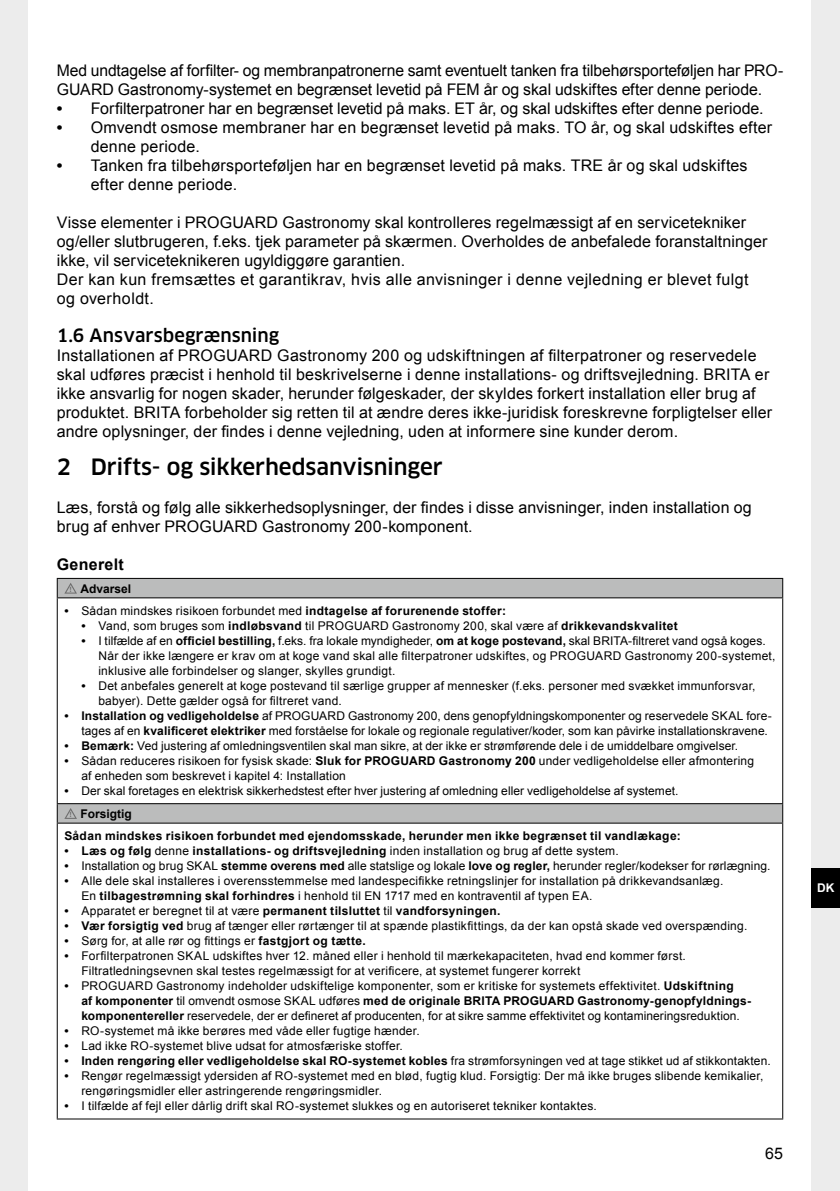
<style>
.page{position:relative;width:840px;height:1191px;background:#fff}
.page>*{position:absolute;margin:0;border:0;box-sizing:border-box;transform-origin:0 0}
.US1_-_Headline{font:500 22px "Clan Pro";letter-spacing:-.005em;color:#000}
.US3{font:500 18px "Clan Pro";letter-spacing:.005em;color:#000}
.GS{font:16px/19px "Arial";letter-spacing:.01em;color:#000}
.GS-2{font:700 16px "Arial";letter-spacing:.02em;color:#000}
.t1{font:12px/15px "Arial";letter-spacing:.02em;color:#000}
.Tabelle_fett{font:700 12px "Arial";letter-spacing:.025em;color:#000}
.Tabelle_fett-2{font:700 12px "Arial";color:#000}
.t2{font:700 12px "Arial";color:#fff}
.Tabelle_mager{font:700 7.2px "Arial";color:#6e6e6e}
.s1{font-weight:700}
.s2{font-weight:400}
</style>
<div class="page">
<div style="left:0;top:0;width:28px;height:1191px;background:#ececec"></div>
<div style="left:811px;top:0;width:28px;height:1191px;background:#ececec"></div>
<div style="left:811px;top:867px;width:28px;height:40px;background:#000"></div>
<svg style="left:58px;top:579px;width:723px;height:243px"></svg>
<hr style="left:57px;top:578px;width:725px;height:1px;background:#000">
<svg style="left:57px;top:579px;width:1px;height:18px"></svg>
<svg style="left:781px;top:579px;width:1px;height:18px"></svg>
<hr style="left:57px;top:597px;width:725px;height:1px;background:#000">
<hr style="left:57px;top:598px;width:1px;height:205px;background:#000">
<hr style="left:781px;top:598px;width:1px;height:205px;background:#000">
<hr style="left:57px;top:803px;width:725px;height:1px;background:#000">
<svg style="left:57px;top:804px;width:1px;height:18px"></svg>
<svg style="left:781px;top:804px;width:1px;height:18px"></svg>
<hr style="left:57px;top:822px;width:725px;height:1px;background:#000">
<hr style="left:57px;top:823px;width:1px;height:295px;background:#000">
<hr style="left:781px;top:823px;width:1px;height:295px;background:#000">
<hr style="left:57px;top:1118px;width:725px;height:1px;background:#000">
<svg style="left:64px;top:582px;width:13px;height:11px"></svg>
<svg style="left:64px;top:808px;width:13px;height:11px"></svg>
<p class="GS" style="left:57px;top:61px;width:727px">Med undtagelse af forfilter- og membranpatronerne samt eventuelt tanken fra tilbehørsporteføljen har PRO-<br>GUARD Gastronomy-systemet en begrænset levetid på FEM år og skal udskiftes efter denne periode.</p>
<p class="GS" style="left:57px;top:99px;width:708px"><span class="s1">•</span> Forfilterpatroner har en begrænset levetid på maks. ET år, og skal udskiftes efter denne periode.</p>
<p class="GS" style="left:91px;top:118px;width:682px;text-indent:-34px"><span class="s1">•</span> Omvendt osmose membraner har en begrænset levetid på maks. TO år, og skal udskiftes efter denne periode.</p>
<p class="GS" style="left:91px;top:156px;width:658px;text-indent:-34px"><span class="s1">•</span> Tanken fra tilbehørsporteføljen har en begrænset levetid på maks. TRE år og skal udskiftes efter denne periode.</p>
<p class="GS" style="left:57px;top:213px;width:711px">Visse elementer i PROGUARD Gastronomy skal kontrolleres regelmæssigt af en servicetekniker og/eller slutbrugeren, f.eks. tjek parameter på skærmen. Overholdes de anbefalede foranstaltninger ikke, vil serviceteknikeren ugyldiggøre garantien.</p>
<p class="GS" style="left:57px;top:270px;width:692px">Der kan kun fremsættes et garantikrav, hvis alle anvisninger i denne vejledning er blevet fulgt og overholdt.</p>
<p class="US3" style="left:57px;top:325px;width:224px">1.6 Ansvarsbegrænsning</p>
<p class="GS" style="left:57px;top:346px;width:716px">Installationen af PROGUARD Gastronomy 200 og udskiftningen af filterpatroner og reservedele skal udføres præcist i henhold til beskrivelserne i denne installations- og driftsvejledning. BRITA er ikke ansvarlig for nogen skader, herunder følgeskader, der skyldes forkert installation eller brug af produktet. BRITA forbeholder sig retten til at ændre deres ikke-juridisk foreskrevne forpligtelser eller andre oplysninger, der findes i denne vejledning, uden at informere sine kunder derom.</p>
<p class="US1_-_Headline" style="left:57px;top:454px;width:387px">2 Drifts- og sikkerhedsanvisninger</p>
<p class="GS" style="left:57px;top:498px;width:696px">Læs, forstå og følg alle sikkerhedsoplysninger, der findes i disse anvisninger, inden installation og brug af enhver PROGUARD Gastronomy 200-komponent.</p>
<p class="GS-2" style="left:57px;top:554px;width:69px">Generelt</p>
<p class="Tabelle_mager" style="left:69px;top:585px;width:4px">!</p>
<p class="Tabelle_fett-2" style="left:80px;top:580px;width:52px">Advarsel</p>
<p class="t1" style="left:64px;top:603px;width:443px"><span class="s1">•</span> Sådan mindskes risikoen forbundet med <span class="s1">indtagelse af forurenende stoffer:</span></p>
<p class="t1" style="left:81px;top:618px;width:597px"><span class="s1">•</span> Vand, som bruges som <span class="s1">indløbsvand</span> til PROGUARD Gastronomy 200, skal være af <span class="s1">drikkevandskvalitet</span></p>
<p class="t1" style="left:98px;top:633px;width:678px;text-indent:-17px"><span class="s1">•</span> I tilfælde af en <span class="s1">officiel bestilling,</span> f.eks. fra lokale myndigheder, <span class="s1">om at koge postevand,</span> skal BRITA-filtreret vand også koges.<br>Når der ikke længere er krav om at koge vand skal alle filterpatroner udskiftes, og PROGUARD Gastronomy 200-systemet, inklusive alle forbindelser og slanger, skylles grundigt.</p>
<p class="t1" style="left:98px;top:678px;width:658px;text-indent:-17px"><span class="s1">•</span> Det anbefales generelt at koge postevand til særlige grupper af mennesker (f.eks. personer med svækket immunforsvar, babyer). Dette gælder også for filtreret vand.</p>
<p class="t1" style="left:81px;top:708px;width:691px;text-indent:-17px"><span class="s1">• Installation og vedligeholdelse</span> af PROGUARD Gastronomy 200, dens genopfyldningskomponenter og reservedele SKAL fore&shy;tages af en <span class="s1">kvalificeret elektriker</span> med forståelse for lokale og regionale regulativer/koder, som kan påvirke installationskravene.</p>
<p class="t1" style="left:64px;top:738px;width:675px"><span class="s1">• Bemærk:</span> Ved justering af omledningsventilen skal man sikre, at der ikke er strømførende dele i de umiddelbare omgivelser.</p>
<p class="t1" style="left:81px;top:753px;width:674px;text-indent:-17px"><span class="s1">•</span> Sådan reduceres risikoen for fysisk skade: <span class="s1">Sluk for PROGUARD Gastronomy 200</span> under vedligeholdelse eller afmontering af enheden som beskrevet i kapitel 4: Installation</p>
<p class="t1" style="left:64px;top:783px;width:615px"><span class="s1">•</span> Der skal foretages en elektrisk sikkerhedstest efter hver justering af omledning eller vedligeholdelse af systemet.</p>
<p class="Tabelle_mager" style="left:69px;top:810px;width:4px">!</p>
<p class="Tabelle_fett-2" style="left:80px;top:805px;width:53px">Forsigtig</p>
<p class="Tabelle_fett" style="left:64px;top:828px;width:617px">Sådan mindskes risikoen forbundet med ejendomsskade, herunder men ikke begrænset til vandlækage:</p>
<p class="Tabelle_fett" style="left:64px;top:843px;width:555px">• Læs og følg <span class="s2">denne</span> installations- og driftsvejledning <span class="s2">inden installation og brug af dette system.</span></p>
<p class="t1" style="left:64px;top:858px;width:707px"><span class="s1">•</span> Installation og brug SKAL <span class="s1">stemme overens med</span> alle statslige og lokale <span class="s1">love og regler,</span> herunder regler/kodekser for rørlægning.</p>
<p class="t1" style="left:81px;top:873px;width:643px;text-indent:-17px"><span class="s1">•</span> Alle dele skal installeres i overensstemmelse med landespecifikke retningslinjer for installation på drikkevandsanlæg.<br>En <span class="s1">tilbagestrømning skal forhindres</span> i henhold til EN 1717 med en kontraventil af typen EA.</p>
<p class="Tabelle_fett" style="left:64px;top:903px;width:437px">• <span class="s2">Apparatet er beregnet til at være</span> permanent tilsluttet <span class="s2">til</span> vandforsyningen.</p>
<p class="t1" style="left:64px;top:918px;width:684px"><span class="s1">• Vær forsigtig ved</span> brug af tænger eller rørtænger til at spænde plastikfittings, da der kan opstå skade ved overspænding.</p>
<p class="t1" style="left:64px;top:933px;width:303px"><span class="s1">•</span> Sørg for, at alle rør og fittings er <span class="s1">fastgjort og tætte.</span></p>
<p class="t1" style="left:81px;top:948px;width:605px;text-indent:-17px"><span class="s1">•</span> Forfilterpatronen SKAL udskiftes hver 12. måned eller i henhold til mærkekapaciteten, hvad end kommer først.<br>Filtratledningsevnen skal testes regelmæssigt for at verificere, at systemet fungerer korrekt</p>
<p class="t1" style="left:81px;top:978px;width:670px;text-indent:-17px"><span class="s1">•</span> PROGUARD Gastronomy indeholder udskiftelige komponenter, som er kritiske for systemets effektivitet. <span class="s1">Udskiftning<br>af komponenter</span> til omvendt osmose SKAL udføres <span class="s1">med de originale BRITA PROGUARD Gastronomy-genopfyldnings&shy;komponentereller</span> reservedele, der er defineret af producenten, for at sikre samme effektivitet og kontamineringsreduktion.</p>
<p class="t1" style="left:64px;top:1023px;width:357px"><span class="s1">•</span> RO-systemet må ikke berøres med våde eller fugtige hænder.</p>
<p class="t1" style="left:64px;top:1038px;width:340px"><span class="s1">•</span> Lad ikke RO-systemet blive udsat for atmosfæriske stoffer.</p>
<p class="Tabelle_fett" style="left:64px;top:1053px;width:707px">• Inden rengøring eller vedligeholdelse skal RO-systemet kobles <span class="s2">fra strømforsyningen ved at tage stikket ud af stikkontakten.</span></p>
<p class="t1" style="left:81px;top:1068px;width:683px;text-indent:-17px"><span class="s1">•</span> Rengør regelmæssigt ydersiden af RO-systemet med en blød, fugtig klud. Forsigtig: Der må ikke bruges slibende kemikalier, rengøringsmidler eller astringerende rengøringsmidler.</p>
<p class="t1" style="left:64px;top:1098px;width:533px"><span class="s1">•</span> I tilfælde af fejl eller dårlig drift skal RO-systemet slukkes og en autoriseret tekniker kontaktes.</p>
<h3 class="GS" style="left:764px;top:1144px;width:20px">65</h3>
<p class="t2" style="left:816px;top:879px;width:19px">DK</p>
</div>
